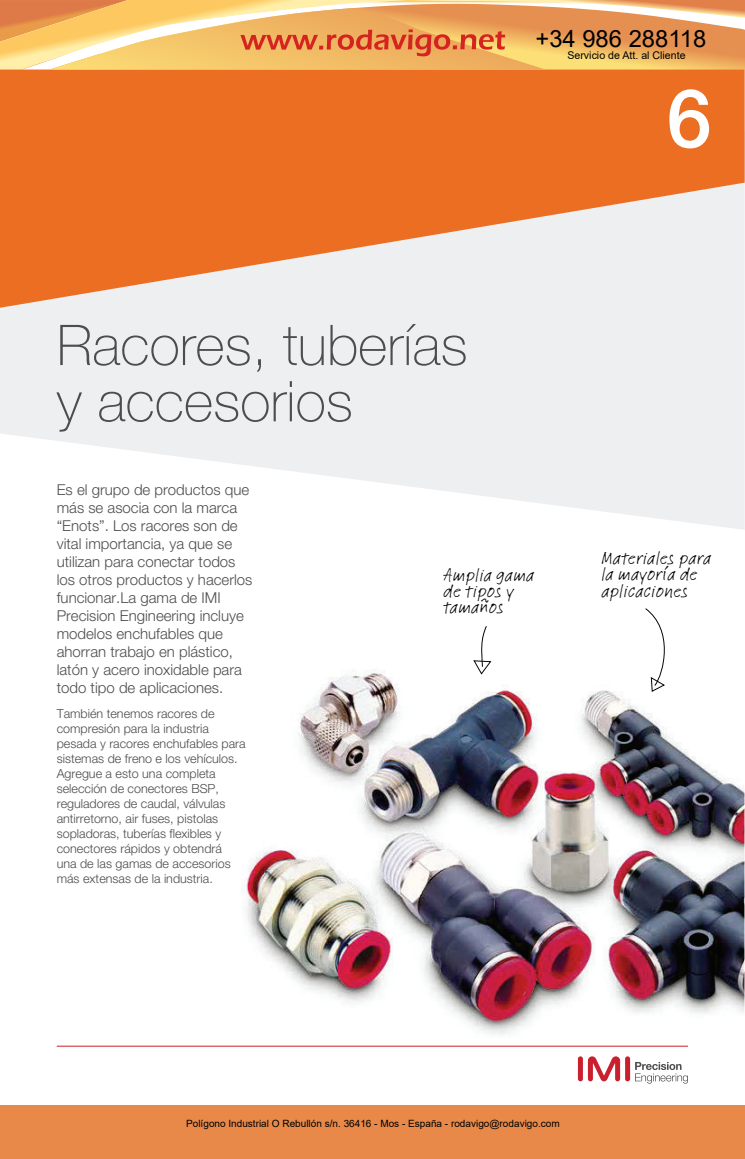
<style>
.page{position:relative;width:745px;height:1159px;background:#fff}
.page>*{position:absolute;margin:0;border:0;box-sizing:border-box;transform-origin:0 0}
.t1{font:500 81.25px "Helvetica Neue LTW1 G";color:#fff}
.t2{font:100 56.25px/56.2px "Helvetica Neue LTW1 G";color:#4d4d4d}
.t3{font:23.75px "Arial";color:#000}
.t4{font:18.75px/16.2px "Feltpen LTCE";color:#040504}
.t5{font:300 15px/18px "Helvetica Neue LTW1 G";color:#4d4d4d}
.t6{font:300 12.5px/15px "Helvetica Neue LTW1 G";color:#4d4d4d}
.t7{font:10.62px "Arial";color:#000}
.t8{font:10px "Arial";color:#000}
</style>
<div class="page">
<svg style="left:624px;top:1056px;width:5px;height:25px"></svg>
<div style="left:577px;top:1056px;width:5px;height:25px;background:#ca1f2d;border-radius:2px"></div>
<svg style="left:587px;top:1056px;width:32px;height:25px"></svg>
<svg style="left:635px;top:1062px;width:52px;height:21px"></svg>
<hr style="left:57px;top:1046px;width:630px;height:1px;background:#ca1f2d">
<svg style="left:0;top:308px;width:744px;height:222px;fill:#edeff0"></svg>
<svg style="left:0;top:70px;width:744px;height:238px;background:#ec8f58"></svg>
<img style="left:241px;top:670px;width:503px;height:365px">
<svg style="left:644px;top:608px;width:29px;height:84px"></svg>
<svg style="left:472px;top:626px;width:20px;height:49px"></svg>
<div style="left:0;top:1105px;width:744px;height:54px;background:#e88949"></div>
<svg style="left:0;top:0;width:744px;height:70px;background:#f0b56e"></svg>
<h3 class="t3" style="left:535px;top:22px;width:172px">+34 986 288118</h3>
<p class="t7" style="left:567px;top:48px;width:120px">Servicio de Att. al Cliente</p>
<h1 class="t1" style="left:666px;top:72px;width:47px">6</h1>
<h2 class="t2" style="left:57px;top:317px;width:412px">Racores, tuberías y accesorios</h2>
<p class="t5" style="left:57px;top:482px;width:197px">Es el grupo de productos que más se asocia con la marca “Enots”. Los racores son de vital importancia, ya que se utilizan para conectar todos los otros productos y hacerlos funcionar.La gama de IMI<br>Precision Engineering incluye modelos enchufables que ahorran trabajo en plástico, latón y acero inoxidable para todo tipo de aplicaciones.</p>
<p class="t6" style="left:57px;top:707px;width:190px">También tenemos racores de compresión para la industria pesada y racores enchufables para sistemas de freno e los vehículos.<br>Agregue a esto una completa selección de conectores BSP, reguladores de caudal, válvulas antirretorno, air fuses, pistolas sopladoras, tuberías flexibles y conectores rápidos y obtendrá<br>una de las gamas de accesorios más extensas de la industria.</p>
<h3 class="t4" style="left:443px;top:568px;width:92px">Amplia gama de tipos y tamaños</h3>
<h3 class="t4" style="left:600px;top:551px;width:111px">Materiales para la mayoría de aplicaciones</h3>
<p class="t8" style="left:186px;top:1117px;width:375px">Polígono Industrial O Rebullón s/n. 36416 - Mos - España - rodavigo@rodavigo.com</p>
</div>
